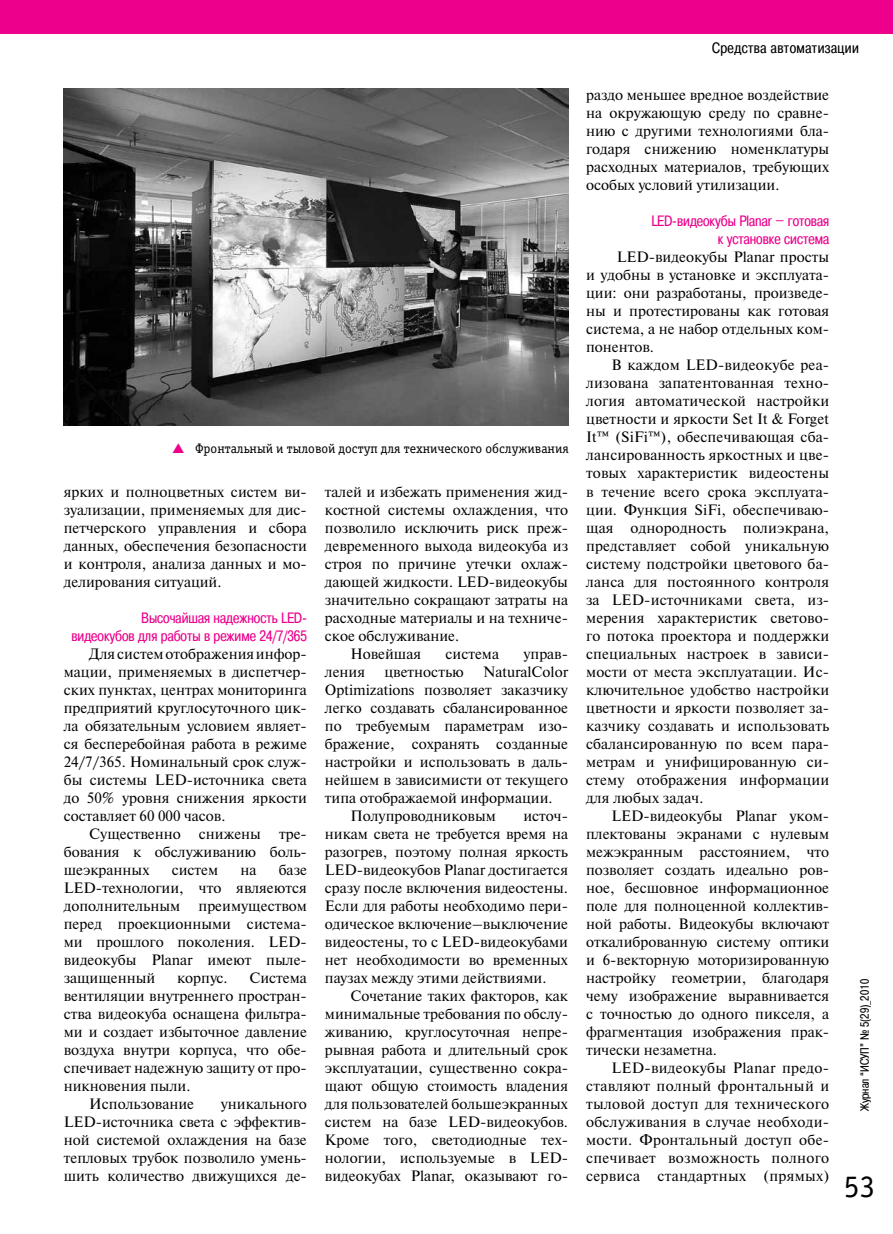
<style>
.page{position:relative;width:893px;height:1234px;background:#fff}
.page>*{position:absolute;margin:0;border:0;box-sizing:border-box;transform-origin:0 0}
.t1{font:31.5px "Officina Serif C";color:#000}
.t2{font:15px/18px "Newton C";color:#000;text-align:justify}
.t3{font:15px/18px "Pragmatica Cond C";color:#ec008c;text-align:right}
.t4{font:15px "Pragmatica Cond C";letter-spacing:.03em;color:#000}
.t5{font:13.5px "Officina Serif C";color:#000}
.t6{font:12px "Pragmatica Cond C";color:#000}
</style>
<div class="page">
<div style="left:0;top:0;width:893px;height:34px;background:#ec008c"></div>
<img style="left:64px;top:88px;width:504px;height:337px">
<p class="t5" style="left:195px;top:440px;width:375px">Фронтальный и тыловой доступ для технического обслуживания</p>
<p class="t2" style="left:64px;top:482px;width:245px">ярких и полноцветных систем ви&shy;зуализации, применяемых для дис&shy;петчерского управления и сбора данных, обеспечения безопасности и контроля, анализа данных и мо&shy;делирования ситуаций.</p>
<p class="t3" style="left:71px;top:608px;width:237px">Высочайшая надежность LED-<br>видеокубов для работы в режиме 24/7/365</p>
<p class="t2" style="left:64px;top:644px;width:245px;text-indent:26px">Для систем отображения инфор&shy;мации, применяемых в диспетчер&shy;ских пунктах, центрах мониторинга предприятий круглосуточного цик&shy;ла обязательным условием являет&shy;ся бесперебойная работа в режиме 24/7/365. Номинальный срок служ&shy;бы системы LED-источника света до 50% уровня снижения яркости составляет 60 000 часов.</p>
<p class="t2" style="left:64px;top:824px;width:245px;text-indent:26px">Существенно снижены тре&shy;бования к обслуживанию боль&shy;шеэкранных</p>
<p class="t2" style="left:64px;top:860px;width:245px;text-indent:215px">базе LED-технологии, что являеются дополнительным преимуществом перед проекционными система&shy;ми прошлого поколения. LED&shy;видеокубы Planar имеют пыле&shy;защищенный</p>
<p class="t2" style="left:172px;top:860px;width:48px">систем</p>
<p class="t2" style="left:241px;top:860px;width:18px">на</p>
<p class="t2" style="left:177px;top:968px;width:52px">корпус.</p>
<p class="t2" style="left:249px;top:968px;width:59px">Система</p>
<p class="t2" style="left:64px;top:986px;width:245px">вентиляции внутреннего простран-</p>
<p class="t2" style="left:64px;top:1004px;width:245px">ства видеокуба оснащена фильтра-</p>
<p class="t2" style="left:64px;top:1022px;width:245px">ми и создает избыточное давление</p>
<p class="t2" style="left:64px;top:1040px;width:245px">воздуха внутри корпуса, что обе-</p>
<p class="t2" style="left:64px;top:1058px;width:245px">спечивает надежную защиту от про-</p>
<p class="t2" style="left:64px;top:1076px;width:128px">никновения пыли.</p>
<p class="t2" style="left:89px;top:1094px;width:106px">Использование</p>
<p class="t2" style="left:64px;top:1094px;width:245px;text-indent:157px">уникального LED-источника света с эффектив&shy;ной системой охлаждения на базе тепловых трубок позволило умень&shy;шить количество движущихся де-</p>
<p class="t2" style="left:325px;top:482px;width:245px">талей и избежать применения жид-</p>
<p class="t2" style="left:325px;top:500px;width:245px">костной системы охлаждения, что</p>
<p class="t2" style="left:325px;top:518px;width:243px">позволило исключить риск преж-</p>
<p class="t2" style="left:325px;top:536px;width:245px">девременного выхода видеокуба из</p>
<p class="t2" style="left:325px;top:554px;width:245px">строя по причине утечки охлаж-</p>
<p class="t2" style="left:325px;top:572px;width:245px">дающей жидкости. LED-видеокубы</p>
<p class="t2" style="left:325px;top:590px;width:245px">значительно сокращают затраты на</p>
<p class="t2" style="left:325px;top:608px;width:245px">расходные материалы и на техниче-</p>
<p class="t2" style="left:325px;top:626px;width:136px">ское обслуживание.</p>
<p class="t2" style="left:350px;top:644px;width:72px">Новейшая</p>
<p class="t2" style="left:445px;top:644px;width:55px">система</p>
<p class="t2" style="left:523px;top:644px;width:46px">управ-</p>
<p class="t2" style="left:325px;top:662px;width:42px">ления</p>
<p class="t2" style="left:384px;top:662px;width:81px">цветностью</p>
<p class="t2" style="left:483px;top:662px;width:87px">NaturalColor</p>
<p class="t2" style="left:325px;top:680px;width:245px">Optimizations позволяет заказчику</p>
<p class="t2" style="left:325px;top:698px;width:245px">легко создавать сбалансированное</p>
<p class="t2" style="left:325px;top:716px;width:245px">по требуемым параметрам изо-</p>
<p class="t2" style="left:325px;top:734px;width:245px">бражение, сохранять созданные</p>
<p class="t2" style="left:325px;top:752px;width:245px">настройки и использовать в даль-</p>
<p class="t2" style="left:325px;top:770px;width:245px">нейшем в зависимисти от текущего</p>
<p class="t2" style="left:325px;top:788px;width:229px">типа отображаемой информации.</p>
<p class="t2" style="left:350px;top:806px;width:147px">Полупроводниковым</p>
<p class="t2" style="left:325px;top:806px;width:245px;text-indent:198px">источ&shy;никам света не требуется время на разогрев, поэтому полная яркость LED-видеокубов Planar достигается сразу после включения видеостены.<br>Если для работы необходимо пери&shy;одическое включение–выключение видеостены, то с LED-видеокубами нет необходимости во временных паузах между этими действиями.</p>
<p class="t2" style="left:325px;top:986px;width:245px;text-indent:26px">Сочетание таких факторов, как минимальные требования по обслу&shy;живанию, круглосуточная непре&shy;рывная работа и длительный срок эксплуатации, существенно сокра&shy;щают общую стоимость владения для пользователей большеэкранных систем на базе LED-видеокубов.<br>Кроме того, светодиодные тех&shy;нологии, используемые в LED&shy;видеокубах Planar, оказывают го-</p>
<p class="t4" style="left:712px;top:39px;width:148px">Средства автоматизации</p>
<p class="t2" style="left:586px;top:86px;width:245px">раздо меньшее вредное воздействие на окружающую среду по сравне&shy;нию с другими технологиями бла&shy;годаря снижению номенклатуры расходных материалов, требующих особых условий утилизации.</p>
<p class="t3" style="left:651px;top:212px;width:179px">LED-видеокубы Planar – готовая к установке система</p>
<p class="t2" style="left:586px;top:248px;width:245px;text-indent:31px">LED-видеокубы Planar просты и удобны в установке и эксплуата&shy;ции: они разработаны, произведе&shy;ны и протестированы как готовая система, а не набор отдельных ком&shy;понентов.</p>
<p class="t2" style="left:586px;top:356px;width:245px;text-indent:26px">В каждом LED-видеокубе реа&shy;лизована запатентованная техно&shy;логия автоматической настройки цветности и яркости Set It &amp; Forget It™ (SiFi™), обеспечивающая сба&shy;лансированность яркостных и цве&shy;товых характеристик видеостены в течение всего срока эксплуата&shy;ции. Функция SiFi, обеспечиваю&shy;щая однородность полиэкрана, представляет собой уникальную систему подстройки цветового ба&shy;ланса для постоянного контроля за LED-источниками света, из&shy;мерения характеристик светово&shy;го потока проектора и поддержки специальных настроек в зависи&shy;мости от места эксплуатации. Ис&shy;ключительное удобство настройки цветности и яркости позволяет за&shy;казчику создавать и использовать сбалансированную по всем пара&shy;метрам и унифицированную си&shy;стему отображения информации для любых задач.</p>
<p class="t2" style="left:586px;top:806px;width:245px;text-indent:26px">LED-видеокубы Planar уком&shy;плектованы экранами с нулевым межэкранным расстоянием, что позволяет создать идеально ров&shy;ное, бесшовное информационное поле для полноценной коллектив&shy;ной работы. Видеокубы включают откалиброванную систему оптики и 6-векторную моторизированную настройку геометрии, благодаря чему изображение выравнивается с точностью до одного пикселя, а фрагментация изображения прак&shy;тически незаметна.</p>
<p class="t2" style="left:586px;top:1058px;width:245px;text-indent:26px">LED-видеокубы Planar предо&shy;ставляют полный фронтальный и тыловой доступ для технического обслуживания в случае необходи&shy;мости. Фронтальный доступ обе&shy;спечивает возможность полного сервиса стандартных (прямых)</p>
<p class="t6" style="left:858px;top:1110px;width:133px;rotate:-90deg">Журнал “ИСУП” № 5(29)_2010</p>
<h1 class="t1" style="left:844px;top:1168px;width:33px">53</h1>
</div>
